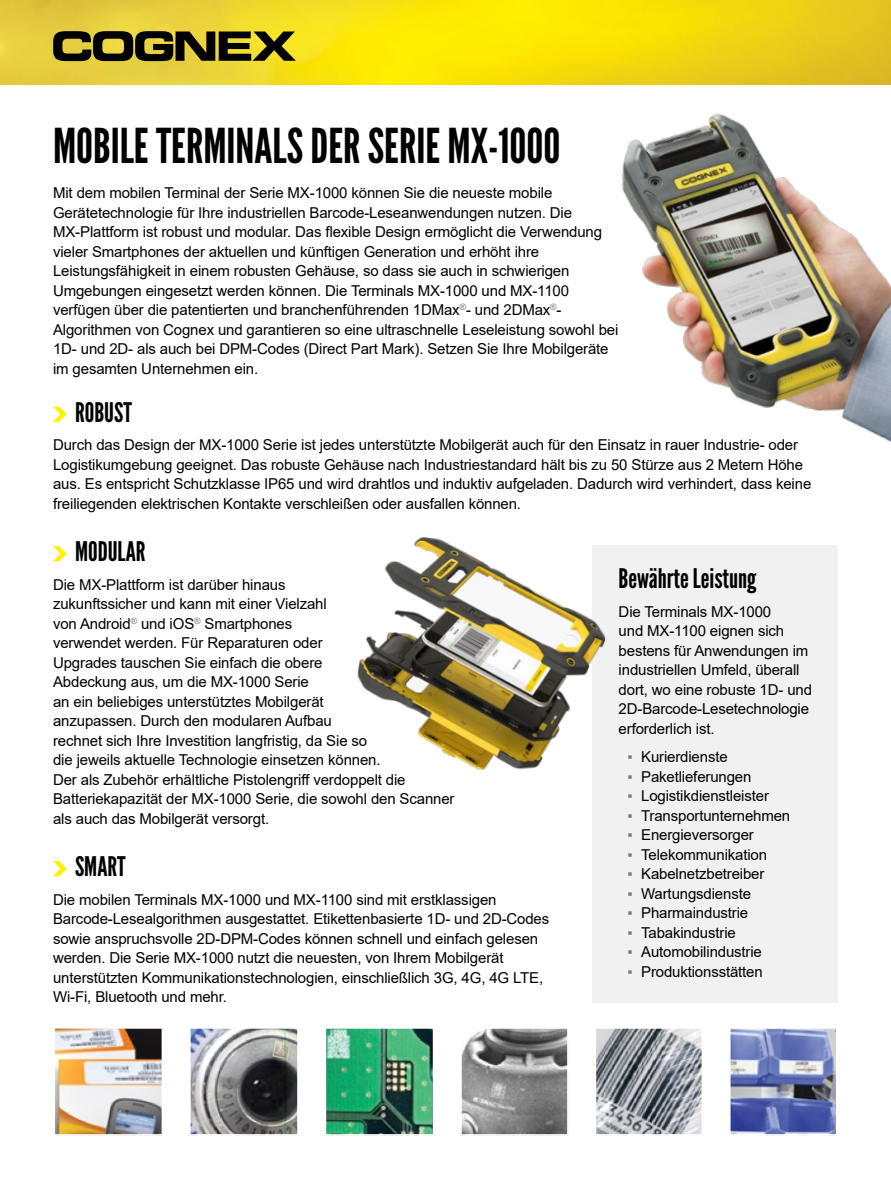
<style>
.page{position:relative;width:891px;height:1188px;background:#fff}
.page>*{position:absolute;margin:0;border:0;box-sizing:border-box;transform-origin:0 0}
.t1{font:48px "League Gothic";color:#000}
.t2{font:27px "League Gothic";color:#000}
.t3{font:15px/19.5px "Arial";letter-spacing:-.01em;color:#000}
.s1{color:#77787b}
</style>
<div class="page">
<img style="left:0;top:0;width:891px;height:84px">
<svg style="left:53px;top:31px;width:243px;height:30px;background:#5a5215"></svg>
<svg style="left:53px;top:406px;width:14px;height:16px"></svg>
<svg style="left:53px;top:546px;width:14px;height:15px"></svg>
<svg style="left:53px;top:861px;width:14px;height:15px"></svg>
<div style="left:592px;top:545px;width:246px;height:457px;background:#f1f1f2"></div>
<img style="left:357px;top:537px;width:249px;height:234px">
<img style="left:56px;top:1030px;width:104px;height:103px">
<div style="left:53px;top:1027px;width:110px;height:109px;border:2px solid #fff"></div>
<img style="left:192px;top:1030px;width:104px;height:103px">
<div style="left:189px;top:1027px;width:110px;height:109px;border:2px solid #fff"></div>
<img style="left:327px;top:1030px;width:105px;height:103px">
<div style="left:324px;top:1027px;width:111px;height:109px;border:2px solid #fff"></div>
<img style="left:463px;top:1030px;width:103px;height:103px">
<div style="left:460px;top:1027px;width:109px;height:109px;border:2px solid #fff"></div>
<img style="left:597px;top:1030px;width:103px;height:103px">
<div style="left:594px;top:1027px;width:109px;height:109px;border:2px solid #fff"></div>
<img style="left:732px;top:1030px;width:103px;height:103px">
<div style="left:729px;top:1027px;width:109px;height:109px;border:2px solid #fff"></div>
<img style="left:603px;top:46px;width:288px;height:396px">
<h1 class="t1" style="left:53px;top:117px;width:509px">MOBILE TERMINALS DER SERIE MX-1000</h1>
<p class="t3" style="left:53px;top:183px;width:567px">Mit dem mobilen Terminal der Serie MX-1000 können Sie die neueste mobile Gerätetechnologie für Ihre industriellen Barcode-Leseanwendungen nutzen. Die MX-Plattform ist robust und modular. Das flexible Design ermöglicht die Verwendung vieler Smartphones der aktuellen und künftigen Generation und erhöht ihre Leistungsfähigkeit in einem robusten Gehäuse, so dass sie auch in schwierigen Umgebungen eingesetzt werden können. Die Terminals MX-1000 und MX-1100 verfügen über die patentierten und branchenführenden 1DMax<sup>®</sup>- und 2DMax<sup>®</sup>- Algorithmen von Cognex und garantieren so eine ultraschnelle Leseleistung sowohl bei 1D- und 2D- als auch bei DPM-Codes (Direct Part Mark). Setzen Sie Ihre Mobilgeräte im gesamten Unternehmen ein.</p>
<h2 class="t2" style="left:75px;top:396px;width:58px">ROBUST</h2>
<p class="t3" style="left:53px;top:435px;width:760px">Durch das Design der MX-1000 Serie ist jedes unterstützte Mobilgerät auch für den Einsatz in rauer Industrie- oder Logistikumgebung geeignet. Das robuste Gehäuse nach Industriestandard hält bis zu 50 Stürze aus 2 Metern Höhe aus. Es entspricht Schutzklasse IP65 und wird drahtlos und induktiv aufgeladen. Dadurch wird verhindert, dass keine freiliegenden elektrischen Kontakte verschleißen oder ausfallen können.</p>
<h2 class="t2" style="left:75px;top:536px;width:72px">MODULAR</h2>
<p class="t3" style="left:53px;top:575px;width:403px">Die MX-Plattform ist darüber hinaus<br>zukunftssicher und kann mit einer Vielzahl<br>von Android<sup>®</sup> und iOS<sup>®</sup> Smartphones<br>verwendet werden. Für Reparaturen oder<br>Upgrades tauschen Sie einfach die obere<br>Abdeckung aus, um die MX-1000 Serie<br>an ein beliebiges unterstütztes Mobilgerät<br>anzupassen. Durch den modularen Aufbau<br>rechnet sich Ihre Investition langfristig, da Sie so<br>die jeweils aktuelle Technologie einsetzen können.<br>Der als Zubehör erhältliche Pistolengriff verdoppelt die Batteriekapazität der MX-1000 Serie, die sowohl den Scanner als auch das Mobilgerät versorgt.</p>
<h2 class="t2" style="left:75px;top:851px;width:52px">SMART</h2>
<p class="t3" style="left:53px;top:890px;width:498px">Die mobilen Terminals MX-1000 und MX-1100 sind mit erstklassigen Barcode-Lesealgorithmen ausgestattet. Etikettenbasierte 1D- und 2D-Codes sowie anspruchsvolle 2D-DPM-Codes können schnell und einfach gelesen werden. Die Serie MX-1000 nutzt die neuesten, von Ihrem Mobilgerät unterstützten Kommunikationstechnologien, einschließlich 3G, 4G, 4G LTE, Wi-Fi, Bluetooth und mehr.</p>
<h2 class="t2" style="left:619px;top:563px;width:139px">Bewährte Leistung</h2>
<p class="t3" style="left:619px;top:602px;width:195px">Die Terminals MX-1000<br>und MX-1100 eignen sich bestens für Anwendungen im industriellen Umfeld, überall dort, wo eine robuste 1D- und<br>2D-Barcode-Lesetechnologie erforderlich ist.</p>
<p class="t3" style="left:628px;top:747px;width:102px"><span class="s1">▪</span> Kurierdienste</p>
<p class="t3" style="left:628px;top:767px;width:125px"><span class="s1">▪</span> Paketlieferungen</p>
<p class="t3" style="left:628px;top:786px;width:143px"><span class="s1">▪</span> Logistikdienstleister</p>
<p class="t3" style="left:628px;top:806px;width:164px"><span class="s1">▪</span> Transportunternehmen</p>
<p class="t3" style="left:628px;top:825px;width:128px"><span class="s1">▪</span> Energieversorger</p>
<p class="t3" style="left:628px;top:845px;width:141px"><span class="s1">▪</span> Telekommunikation</p>
<p class="t3" style="left:628px;top:864px;width:138px"><span class="s1">▪</span> Kabelnetzbetreiber</p>
<p class="t3" style="left:628px;top:884px;width:125px"><span class="s1">▪</span> Wartungsdienste</p>
<p class="t3" style="left:628px;top:903px;width:122px"><span class="s1">▪</span> Pharmaindustrie</p>
<p class="t3" style="left:628px;top:923px;width:110px"><span class="s1">▪</span> Tabakindustrie</p>
<p class="t3" style="left:628px;top:942px;width:136px"><span class="s1">▪</span> Automobilindustrie</p>
<p class="t3" style="left:628px;top:962px;width:137px"><span class="s1">▪</span> Produktionsstätten</p>
</div>
